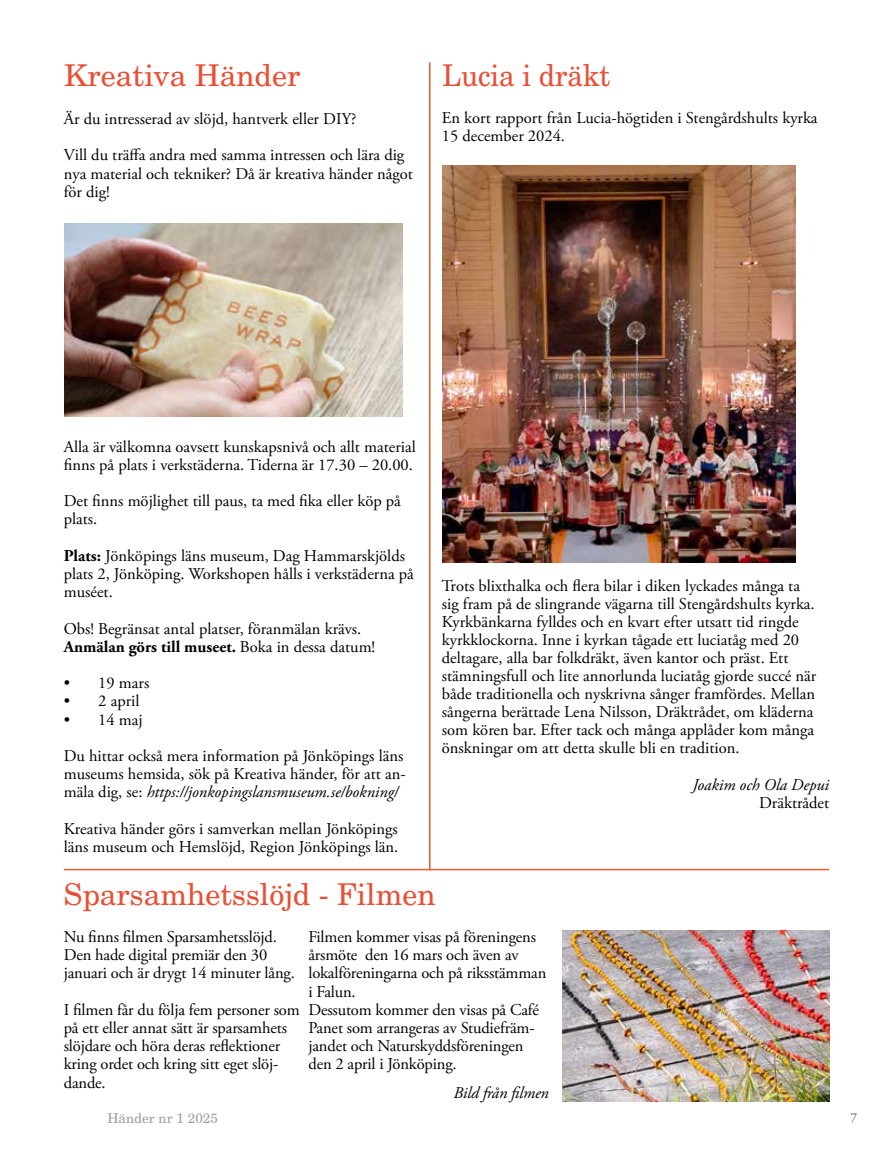
<style>
.page{position:relative;width:893px;height:1149px;background:#fff}
.page>*{position:absolute;margin:0;border:0;box-sizing:border-box;transform-origin:0 0}
.t1{font:30px "New Century Schlbk LT Std";color:#e94f35}
.t2{font:30px "New Century Schlbk LT Std";color:#e94f35;scale:.93 1}
.t3{font:16.5px/18.1px "Adobe Garamond Pro";color:#000}
.t4{font:italic 16.5px "Adobe Garamond Pro";letter-spacing:-.01em;color:#000}
.t5{font:13.5px "New Century Schlbk LT Std";color:#9d9d9c}
.t6{font:13.5px "Adobe Garamond Pro";color:#575756}
.s1{font-weight:700}
.s2{font-style:italic}
</style>
<div class="page">
<img style="left:64px;top:223px;width:338px;height:193px">
<hr style="left:429px;top:62px;width:1px;height:808px;background:#eb5b25">
<hr style="left:64px;top:868px;width:765px;height:2px;background:#eb5b25">
<img style="left:442px;top:166px;width:353px;height:396px">
<img style="left:562px;top:930px;width:267px;height:170px">
<h1 class="t1" style="left:64px;top:57px;width:238px">Kreativa Händer</h1>
<h1 class="t2" style="left:442px;top:57px;width:182px">Lucia i dräkt</h1>
<p class="t3" style="left:64px;top:110px;width:294px">Är du intresserad av slöjd, hantverk eller DIY?</p>
<p class="t3" style="left:64px;top:147px;width:351px">Vill du träffa andra med samma intressen och lära dig nya material och tekniker? Då är kreativa händer något för dig!</p>
<p class="t3" style="left:442px;top:109px;width:377px">En kort rapport från Lucia-högtiden i Stengårdshults kyrka<br>15 december 2024.</p>
<p class="t3" style="left:64px;top:437px;width:353px">Alla är välkomna oavsett kunskapsnivå och allt material finns på plats i verkstäderna. Tiderna är 17.30 – 20.00.</p>
<p class="t3" style="left:64px;top:492px;width:339px">Det finns möjlighet till paus, ta med fika eller köp på plats.</p>
<p class="t3" style="left:64px;top:547px;width:352px"><span class="s1">Plats:</span> Jönköpings läns museum, Dag Hammarskjölds plats 2, Jönköping. Workshopen hålls i verkstäderna på muséet.</p>
<p class="t3" style="left:64px;top:619px;width:313px">Obs! Begränsat antal platser, föranmälan krävs.<br><span class="s1">Anmälan görs till museet.</span> Boka in dessa datum!</p>
<p class="t3" style="left:64px;top:674px;width:87px">• 19 mars</p>
<p class="t3" style="left:64px;top:692px;width:77px">• 2 april</p>
<p class="t3" style="left:64px;top:710px;width:80px">• 14 maj</p>
<p class="t3" style="left:64px;top:747px;width:343px">Du hittar också mera information på Jönköpings läns museums hemsida, sök på Kreativa händer, för att an&shy;mäla dig, se: <span class="s2">https://jonkopingslansmuseum.se/bokning/</span></p>
<p class="t3" style="left:64px;top:819px;width:336px">Kreativa händer görs i samverkan mellan Jönköpings läns museum och Hemslöjd, Region Jönköpings län.</p>
<p class="t3" style="left:442px;top:577px;width:376px">Trots blixthalka och flera bilar i diken lyckades många ta sig fram på de slingrande vägarna till Stengårdshults kyrka.<br>Kyrkbänkarna fylldes och en kvart efter utsatt tid ringde kyrkklockorna. Inne i kyrkan tågade ett luciatåg med 20 deltagare, alla bar folkdräkt, även kantor och präst. Ett stämningsfull och lite annorlunda luciatåg gjorde succé när både traditionella och nyskrivna sånger framfördes. Mellan sångerna berättade Lena Nilsson, Dräktrådet, om kläderna som kören bar. Efter tack och många applåder kom många önskningar om att detta skulle bli en tradition.</p>
<p class="t4" style="left:692px;top:774px;width:138px">Joakim och Ola Depui</p>
<p class="t3" style="left:759px;top:793px;width:71px">Dräktrådet</p>
<h1 class="t1" style="left:64px;top:875px;width:373px">Sparsamhetsslöjd - Filmen</h1>
<p class="t3" style="left:64px;top:927px;width:233px">Nu finns filmen Sparsamhetsslöjd.<br>Den hade digital premiär den 30 januari och är drygt 14 minuter lång.</p>
<p class="t3" style="left:64px;top:1000px;width:237px">I filmen får du följa fem personer som på ett eller annat sätt är sparsamhets slöjdare och höra deras reflektioner kring ordet och kring sitt eget slöj&shy;dande.</p>
<p class="t3" style="left:308px;top:927px;width:239px">Filmen kommer visas på föreningens årsmöte den 16 mars och även av lokalföreningarna och på riksstämman i Falun.<br>Dessutom kommer den visas på Café<br>Panet som arrangeras av Studiefräm&shy;jandet och Naturskyddsföreningen den 2 april i Jönköping.</p>
<p class="t4" style="left:454px;top:1082px;width:97px">Bild från filmen</p>
<p class="t5" style="left:107px;top:1109px;width:112px">Händer nr 1 2025</p>
<p class="t6" style="left:850px;top:1108px;width:8px">7</p>
</div>
